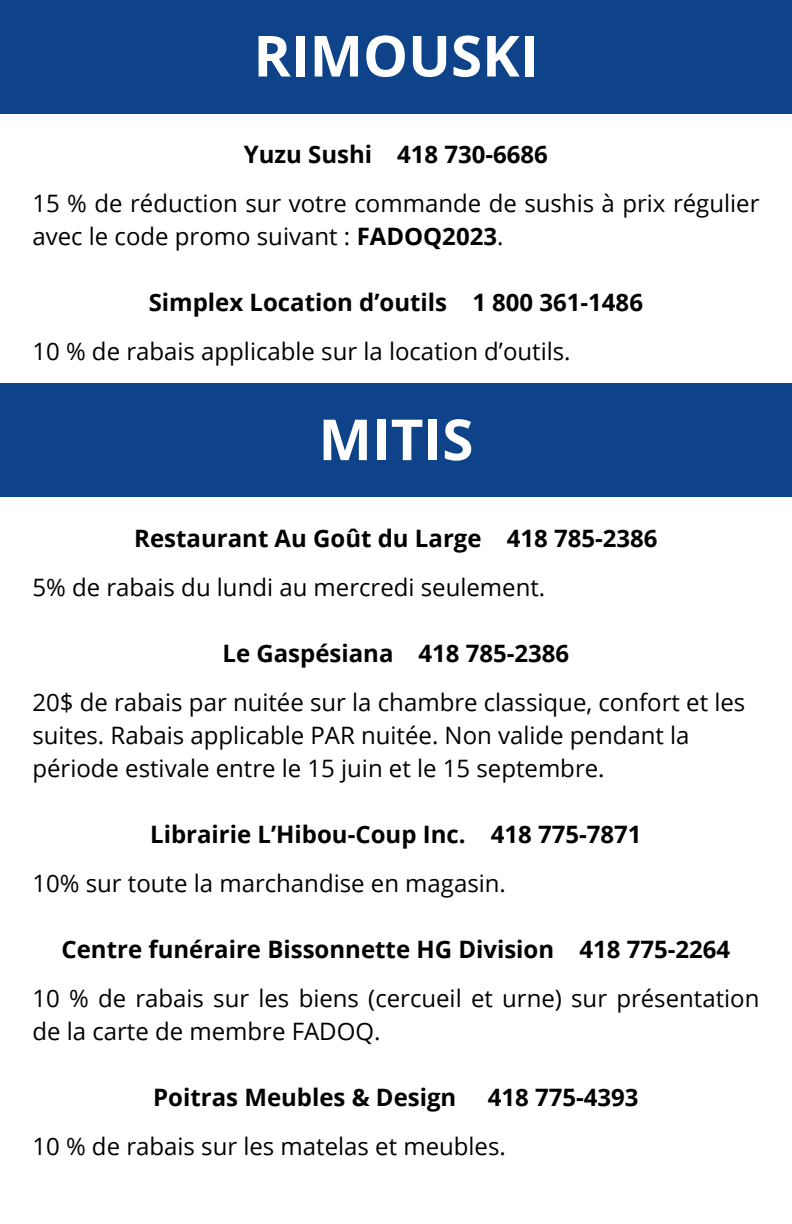
<style>
.page{position:relative;width:792px;height:1224px;background:#fff}
.page>*{position:absolute;margin:0;border:0;box-sizing:border-box;transform-origin:0 0}
.t1{font:700 56.6px "Open Sans";color:#fff}
.t2{font:24px/33px "Open Sans";color:#000}
.t3{font:700 24px "Open Sans";color:#000}
.s1{font-weight:700}
</style>
<div class="page">
<div style="left:0;top:0;width:792px;height:113px;background:#0e4389"></div>
<div style="left:0;top:384px;width:792px;height:113px;background:#0e4389"></div>
<h1 class="t1" style="left:253px;top:16px;width:287px">RIMOUSKI</h1>
<h2 class="t3" style="left:244px;top:137px;width:306px">Yuzu Sushi 418 730-6686</h2>
<p class="t2" style="left:32px;top:186px;width:729px">15 % de réduction sur votre commande de sushis à prix régulier avec le code promo suivant : <span class="s1">FADOQ2023</span>.</p>
<h2 class="t3" style="left:149px;top:285px;width:496px">Simplex Location d’outils 1 800 361-1486</h2>
<p class="t2" style="left:32px;top:334px;width:540px">10 % de rabais applicable sur la location d’outils.</p>
<h1 class="t1" style="left:319px;top:400px;width:156px">MITIS</h1>
<h2 class="t3" style="left:134px;top:521px;width:525px">Restaurant Au Goût du Large 418 785-2386</h2>
<p class="t2" style="left:32px;top:570px;width:514px">5% de rabais du lundi au mercredi seulement.</p>
<h2 class="t3" style="left:222px;top:636px;width:348px">Le Gaspésiana 418 785-2386</h2>
<p class="t2" style="left:32px;top:685px;width:714px">20$ de rabais par nuitée sur la chambre classique, confort et les suites. Rabais applicable PAR nuitée. Non valide pendant la période estivale entre le 15 juin et le 15 septembre.</p>
<h2 class="t3" style="left:150px;top:817px;width:493px">Librairie L’Hibou-Coup Inc. 418 775-7871</h2>
<p class="t2" style="left:32px;top:866px;width:475px">10% sur toute la marchandise en magasin.</p>
<h2 class="t3" style="left:62px;top:932px;width:670px">Centre funéraire Bissonnette HG Division 418 775-2264</h2>
<p class="t2" style="left:32px;top:981px;width:729px">10 % de rabais sur les biens (cercueil et urne) sur présentation de la carte de membre FADOQ.</p>
<h2 class="t3" style="left:153px;top:1080px;width:305px">Poitras Meubles &amp; Design</h2>
<h2 class="t3" style="left:488px;top:1080px;width:152px">418 775-4393</h2>
<p class="t2" style="left:32px;top:1129px;width:475px">10 % de rabais sur les matelas et meubles.</p>
</div>
